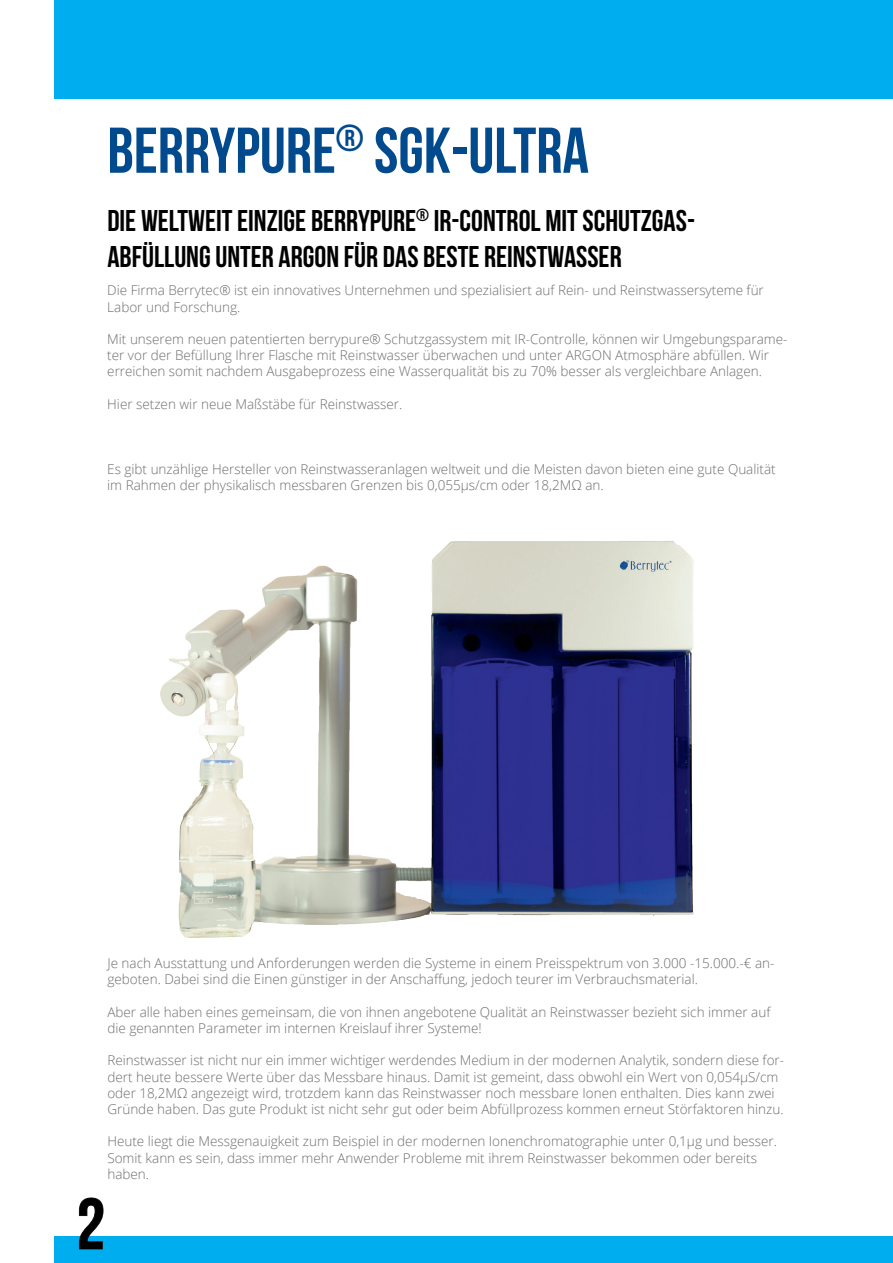
<style>
.page{position:relative;width:893px;height:1263px;background:#fff}
.page>*{position:absolute;margin:0;border:0;box-sizing:border-box;transform-origin:0 0}
.t1{font:72px "Bebas Neue";color:#000}
.t2{font:64.5px "Bebas Neue";color:#004a8d}
.t3{font:30px/36px "Bebas Neue";color:#000}
.t4{font:300 13.5px/16.2px "Open Sans";color:#6c6d70}
</style>
<div class="page">
<div style="left:54px;top:1236px;width:839px;height:27px;background:#00aeef"></div>
<div style="left:54px;top:0;width:839px;height:98px;background:#00aeef"></div>
<svg style="left:79px;top:1197px;width:25px;height:53px"></svg>
<img style="left:160px;top:541px;width:533px;height:397px">
<h2 class="t2" style="left:107px;top:115px;width:483px">BERRYPURE<sup>®</sup> SGK-ULTRA</h2>
<h3 class="t3" style="left:107px;top:203px;width:589px">DIE WELTWEIT EINZIGE BERRYPURE<sup>®</sup> IR-CONTROL MIT SCHUTZGAS-<br>ABFÜLLUNG UNTER ARGON FÜR DAS BESTE REINSTWASSER</h3>
<p class="t4" style="left:107px;top:282px;width:658px">Die Firma Berrytec® ist ein innovatives Unternehmen und spezialisiert auf Rein- und Reinstwassersyteme für<br>Labor und Forschung.</p>
<p class="t4" style="left:107px;top:331px;width:682px">Mit unserem neuen patentierten berrypure® Schutzgassystem mit IR-Controlle, können wir Umgebungsparame&shy;ter vor der Befüllung Ihrer Flasche mit Reinstwasser überwachen und unter ARGON Atmosphäre abfüllen. Wir erreichen somit nachdem Ausgabeprozess eine Wasserqualität bis zu 70% besser als vergleichbare Anlagen.</p>
<p class="t4" style="left:107px;top:395px;width:297px">Hier setzen wir neue Maßstäbe für Reinstwasser.</p>
<p class="t4" style="left:107px;top:460px;width:670px">Es gibt unzählige Hersteller von Reinstwasseranlagen weltweit und die Meisten davon bieten eine gute Qualität im Rahmen der physikalisch messbaren Grenzen bis 0,055µs/cm oder 18,2MΩ an.</p>
<p class="t4" style="left:107px;top:955px;width:669px">Je nach Ausstattung und Anforderungen werden die Systeme in einem Preisspektrum von 3.000 -15.000.-€ an&shy;geboten. Dabei sind die Einen günstiger in der Anschaffung, jedoch teurer im Verbrauchsmaterial.</p>
<p class="t4" style="left:107px;top:1003px;width:664px">Aber alle haben eines gemeinsam, die von ihnen angebotene Qualität an Reinstwasser bezieht sich immer auf die genannten Parameter im internen Kreislauf ihrer Systeme!</p>
<p class="t4" style="left:107px;top:1052px;width:678px">Reinstwasser ist nicht nur ein immer wichtiger werdendes Medium in der modernen Analytik, sondern diese for&shy;dert heute bessere Werte über das Messbare hinaus. Damit ist gemeint, dass obwohl ein Wert von 0,054µS/cm oder 18,2MΩ angezeigt wird, trotzdem kann das Reinstwasser noch messbare Ionen enthalten. Dies kann zwei Gründe haben. Das gute Produkt ist nicht sehr gut oder beim Abfüllprozess kommen erneut Störfaktoren hinzu.</p>
<p class="t4" style="left:107px;top:1133px;width:671px">Heute liegt die Messgenauigkeit zum Beispiel in der modernen Ionenchromatographie unter 0,1µg und besser.<br>Somit kann es sein, dass immer mehr Anwender Probleme mit ihrem Reinstwasser bekommen oder bereits haben.</p>
<h1 class="t1" style="left:77px;top:1184px;width:30px">2</h1>
</div>
